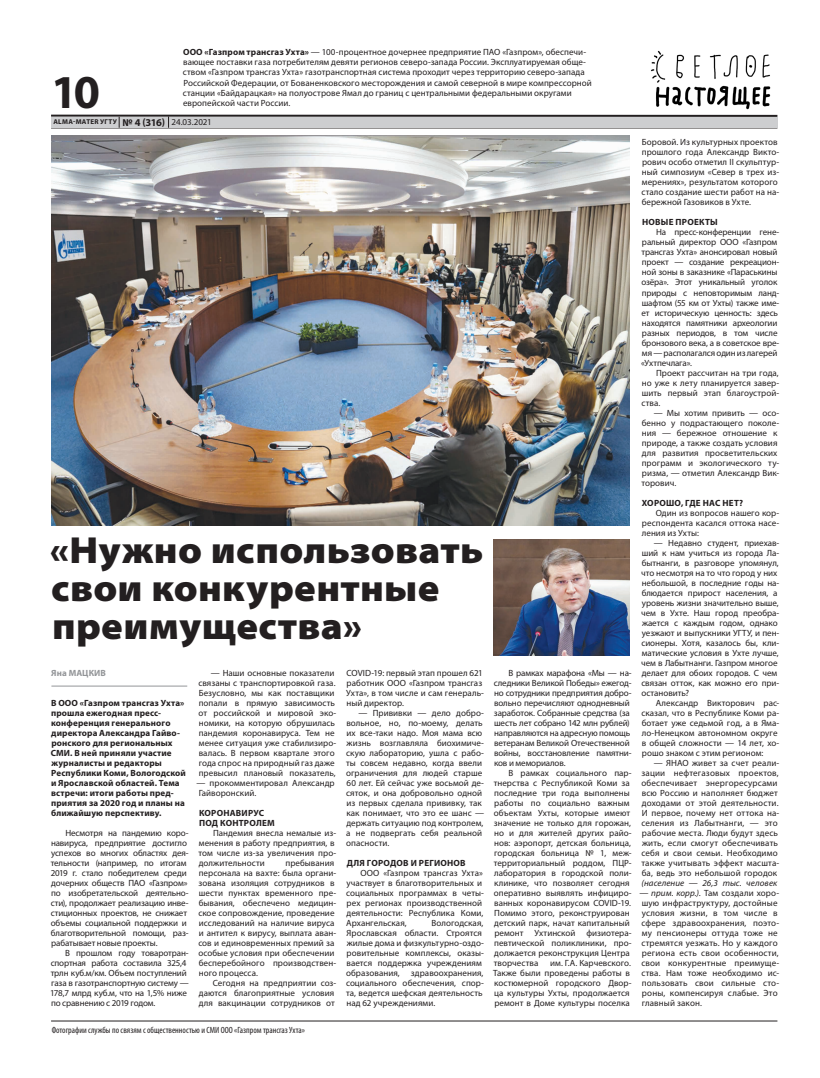
<style>
.page{position:relative;width:820px;height:1078px;background:#fff}
.page>*{position:absolute;margin:0;border:0;box-sizing:border-box;transform-origin:0 0}
.t1{font:700 47.4px "Myriad Pro";color:#231f20}
.t2{font:900 semi-expanded 37.8px/37.8px "Myriad Pro";letter-spacing:.01em;color:#231f20}
.t3{font:9px/10px "Myriad Pro";letter-spacing:.005em;color:#231f20}
.t4{font:9px/10px "Myriad Pro";letter-spacing:-.015em;color:#231f20}
.t5{font:700 9px/10px "Myriad Pro";letter-spacing:.015em;color:#231f20}
.t6{font:condensed 9px "Myriad Pro";color:#231f20}
.t7{font:italic 9px "Myriad Pro";letter-spacing:.01em;color:#231f20}
.t8{font:700 9px "Myriad Pro";letter-spacing:.01em;color:#939598}
.t9{font:700 7px "Myriad Pro";letter-spacing:.04em;color:#231f20}
.s1{font-weight:700}
.s2{font-size:10.5px}
.s3{font-weight:400;font-size:9px}
.s4{font-style:italic}
</style>
<div class="page">
<hr style="left:51px;top:128px;width:726px;height:1px;background:#231f20">
<hr style="left:51px;top:115px;width:726px;height:2px;background:#231f20">
<div style="left:51px;top:117px;width:726px;height:11px;background:#cdced0"></div>
<svg style="left:168px;top:116px;width:1px;height:12px"></svg>
<hr style="left:51px;top:1020px;width:726px;height:1px;background:#231f20">
<img style="left:651px;top:50px;width:120px;height:60px">
<img style="left:51px;top:135px;width:578px;height:390px">
<img style="left:493px;top:539px;width:136px;height:116px">
<hr style="left:51px;top:685px;width:136px;height:1px;background:#939598">
<p class="t3" style="left:183px;top:47px;width:410px"><span class="s1">ООО «Газпром трансгаз Ухта»</span> — 100-процентное дочернее предприятие ПАО «Газпром», обеспечи&shy;вающее поставки газа потребителям девяти регионов северо-запада России. Эксплуатируемая обще&shy;ством «Газпром трансгаз Ухта» газотранспортная система проходит через территорию северо-запада Российской Федерации, от Бованенковского месторождения и самой северной в мире компрессорной станции «Байдарацкая» на полуострове Ямал до границ с центральными федеральными округами европейской части России.</p>
<h1 class="t1" style="left:51px;top:61px;width:50px">10</h1>
<p class="t9" style="left:53px;top:117px;width:160px">ALMA-MATER УГТУ <span class="s2">№ 4 (316)</span> <span class="s3">24.03.2021</span></p>
<h2 class="t2" style="left:50px;top:531px;width:435px">«Нужно использовать свои конкурентные преимущества»</h2>
<p class="t8" style="left:51px;top:667px;width:56px">Яна МАЦКИВ</p>
<p class="t5" style="left:51px;top:697px;width:137px">В ООО «Газпром трансгаз Ухта» прошла ежегодная пресс&shy;конференция генерального директора Александра Гайво&shy;ронского для региональных<br>СМИ. В ней приняли участие журналисты и редакторы<br>Республики Коми, Вологодской и Ярославской областей. Тема встречи: итоги работы пред&shy;приятия за 2020 год и планы на ближайшую перспективу.</p>
<p class="t4" style="left:51px;top:827px;width:139px;text-indent:15px">Несмотря на пандемию коро&shy;навируса, предприятие достигло успехов во многих областях дея&shy;тельности (например, по итогам<br>2019 г. стало победителем среди дочерних обществ ПАО «Газпром» по изобретательской деятельно&shy;сти), продолжает реализацию инве&shy;стиционных проектов, не снижает объемы социальной поддержки и благотворительной помощи, раз&shy;рабатывает новые проекты.</p>
<p class="t4" style="left:50px;top:947px;width:140px;text-indent:15px">В прошлом году товаротран&shy;спортная работа составила 325,4 трлн куб.м/км. Объем поступлений газа в газотранспортную систему —<br>178,7 млрд куб.м, что на 1,5% ниже по сравнению с 2019 годом.</p>
<p class="t3" style="left:198px;top:667px;width:139px;text-indent:12px">— Наши основные показатели связаны с транспортировкой газа.<br>Безусловно, мы как поставщики попали в прямую зависимость от российской и мировой эко&shy;номики, на которую обрушилась пандемия коронавируса. Тем не менее ситуация уже стабилизиро&shy;валась. В первом квартале этого года спрос на природный газ даже превысил плановый показатель,</p>
<p class="t3" style="left:196px;top:777px;width:140px">— прокомментировал Александр<br>Гайворонский.</p>
<p class="t5" style="left:199px;top:807px;width:77px">КОРОНАВИРУС<br>ПОД КОНТРОЛЕМ</p>
<p class="t3" style="left:198px;top:827px;width:139px;text-indent:15px">Пандемия внесла немалые из&shy;менения в работу предприятия, в том числе из-за увеличения про&shy;должительности</p>
<p class="t3" style="left:198px;top:857px;width:139px;text-indent:87px">пребывания персонала на вахте: была органи&shy;зована изоляция сотрудников в шести пунктах временного пре&shy;бывания, обеспечено медицин&shy;ское сопровождение, проведение исследований на наличие вируса и антител к вирусу, выплата аван&shy;сов и единовременных премий за особые условия при обеспечении бесперебойного производствен&shy;ного процесса.</p>
<p class="t3" style="left:199px;top:977px;width:139px;text-indent:14px">Сегодня на предприятии соз&shy;даются благоприятные условия для вакцинации сотрудников от</p>
<p class="t6" style="left:52px;top:1024px;width:255px">Фотографии службы по связям с общественностью и СМИ ООО «Газпром трансгаз Ухта»</p>
<p class="t3" style="left:346px;top:667px;width:139px">COVID-19: первый этап прошел 621 работник ООО «Газпром трансгаз<br>Ухта», в том числе и сам генераль&shy;ный директор.</p>
<p class="t3" style="left:346px;top:707px;width:140px;text-indent:12px">— Прививки — дело добро&shy;вольное, но, по-моему, делать их все-таки надо. Моя мама всю жизнь возглавляла биохимиче&shy;скую лабораторию, ушла с рабо&shy;ты совсем недавно, когда ввели ограничения для людей старше<br>60 лет. Ей сейчас уже восьмой де&shy;сяток, и она добровольно одной из первых сделала прививку, так как понимает, что это ее шанс — держать ситуацию под контролем, а не подвергать себя реальной опасности.</p>
<p class="t5" style="left:346px;top:857px;width:120px">ДЛЯ ГОРОДОВ И РЕГИОНОВ</p>
<p class="t3" style="left:346px;top:867px;width:139px;text-indent:14px">ООО «Газпром трансгаз Ухта» участвует в благотворительных и социальных программах в четы&shy;рех регионах производственной деятельности: Республика Коми,<br>Архангельская,</p>
<p class="t3" style="left:346px;top:917px;width:139px;text-indent:85px">Вологодская,<br>Ярославская области. Строятся жилые дома и физкультурно-оздо&shy;ровительные комплексы, оказы&shy;вается поддержка учреждениям образования, здравоохранения, социального обеспечения, спор&shy;та, ведется шефская деятельность над 62 учреждениями.</p>
<p class="t4" style="left:493px;top:667px;width:139px;text-indent:15px">В рамках марафона «Мы — на&shy;следники Великой Победы» ежегод&shy;но сотрудники предприятия добро&shy;вольно перечисляют однодневный заработок. Собранные средства (за шесть лет собрано 142 млн рублей) направляются на адресную помощь ветеранам Великой Отечественной войны, восстановление памятни&shy;ков и мемориалов.</p>
<p class="t3" style="left:493px;top:767px;width:139px;text-indent:15px">В рамках социального пар&shy;тнерства с Республикой Коми за последние три года выполнены работы по социально важным объектам Ухты, которые имеют значение не только для горожан, но и для жителей других райо&shy;нов: аэропорт, детская больница, городская больница № 1, меж&shy;территориальный роддом, ПЦР&shy;лаборатория в городской поли&shy;клинике, что позволяет сегодня оперативно выявлять инфициро&shy;ванных коронавирусом COVID-19.<br>Помимо этого, реконструирован детский парк, начат капитальный ремонт Ухтинской физиотера&shy;певтической поликлиники, про&shy;должается реконструкция Центра творчества</p>
<p class="t3" style="left:493px;top:957px;width:140px;text-indent:57px">им. Г.А. Карчевского.<br>Также были проведены работы в костюмерной городского Двор&shy;ца культуры Ухты, продолжается ремонт в Доме культуры поселка</p>
<p class="t3" style="left:641px;top:137px;width:139px">Боровой. Из культурных проектов прошлого года Александр Викто&shy;рович особо отметил II скульптур&shy;ный симпозиум «Север в трех из&shy;мерениях», результатом которого стало создание шести работ на на&shy;бережной Газовиков в Ухте.</p>
<p class="t5" style="left:641px;top:217px;width:77px">НОВЫЕ ПРОЕКТЫ</p>
<p class="t4" style="left:640px;top:227px;width:140px;text-indent:15px">На пресс-конференции гене&shy;ральный директор ООО «Газпром трансгаз Ухта» анонсировал новый проект — создание рекреацион&shy;ной зоны в заказнике «Параськины озёра». Этот уникальный уголок природы с неповторимым ланд&shy;шафтом (55 км от Ухты) также име&shy;ет историческую ценность: здесь находятся памятники археологии разных периодов, в том числе бронзового века, а в советское вре&shy;мя — располагался один из лагерей «Ухтпечлага».</p>
<p class="t3" style="left:641px;top:367px;width:139px;text-align:justify;text-indent:15px">Проект рассчитан на три года, но уже к лету планируется завер&shy;шить первый этап благоустрой&shy;ства.</p>
<p class="t3" style="left:641px;top:407px;width:139px;text-indent:12px">— Мы хотим привить — осо&shy;бенно у подрастающего поколе&shy;ния — бережное отношение к природе, а также создать условия для развития просветительских программ и экологического ту&shy;ризма, — отметил Александр Вик&shy;торович.</p>
<p class="t5" style="left:641px;top:497px;width:103px">ХОРОШО, ГДЕ НАС НЕТ?</p>
<p class="t3" style="left:641px;top:507px;width:139px;text-align:justify;text-indent:14px">Один из вопросов нашего кор&shy;респондента касался оттока насе&shy;ления из Ухты:</p>
<p class="t3" style="left:641px;top:537px;width:140px;text-indent:13px">— Недавно студент, приехав&shy;ший к нам учиться из города Ла&shy;бытнанги, в разговоре упомянул, что несмотря на то что город у них небольшой, в последние годы на&shy;блюдается прирост населения, а уровень жизни значительно выше, чем в Ухте. Наш город преобра&shy;жается с каждым годом, однако уезжают и выпускники УГТУ, и пен&shy;сионеры. Хотя, казалось бы, кли&shy;матические условия в Ухте лучше, чем в Лабытнанги. Газпром многое делает для обоих городов. С чем связан отток, как можно его при&shy;остановить?</p>
<p class="t3" style="left:641px;top:697px;width:139px;text-indent:14px">Александр Викторович рас&shy;сказал, что в Республике Коми ра&shy;ботает уже седьмой год, а в Яма&shy;ло-Ненецком автономном округе в общей сложности — 14 лет, хо&shy;рошо знаком с этим регионом:</p>
<p class="t3" style="left:641px;top:757px;width:139px;text-indent:12px">— ЯНАО живет за счет реали&shy;зации нефтегазовых проектов, обеспечивает энергоресурсами всю Россию и наполняет бюджет доходами от этой деятельности.<br>И первое, почему нет оттока на&shy;селения из Лабытнанги, — это рабочие места. Люди будут здесь жить, если смогут обеспечивать себя и свои семьи. Необходимо также учитывать эффект масшта&shy;ба, ведь это небольшой городок</p>
<p class="t7" style="left:641px;top:877px;width:137px">(население — 26,3 тыс. человек</p>
<p class="t3" style="left:639px;top:887px;width:141px"><span class="s4">— прим. корр.).</span> Там создали хоро&shy;шую инфраструктуру, достойные условия жизни, в том числе в сфере здравоохранения, поэто&shy;му пенсионеры оттуда тоже не стремятся уезжать. Но у каждого региона есть свои особенности, свои конкурентные преимуще&shy;ства. Нам тоже необходимо ис&shy;пользовать свои сильные сто&shy;роны, компенсируя слабые. Это главный закон.</p>
</div>
